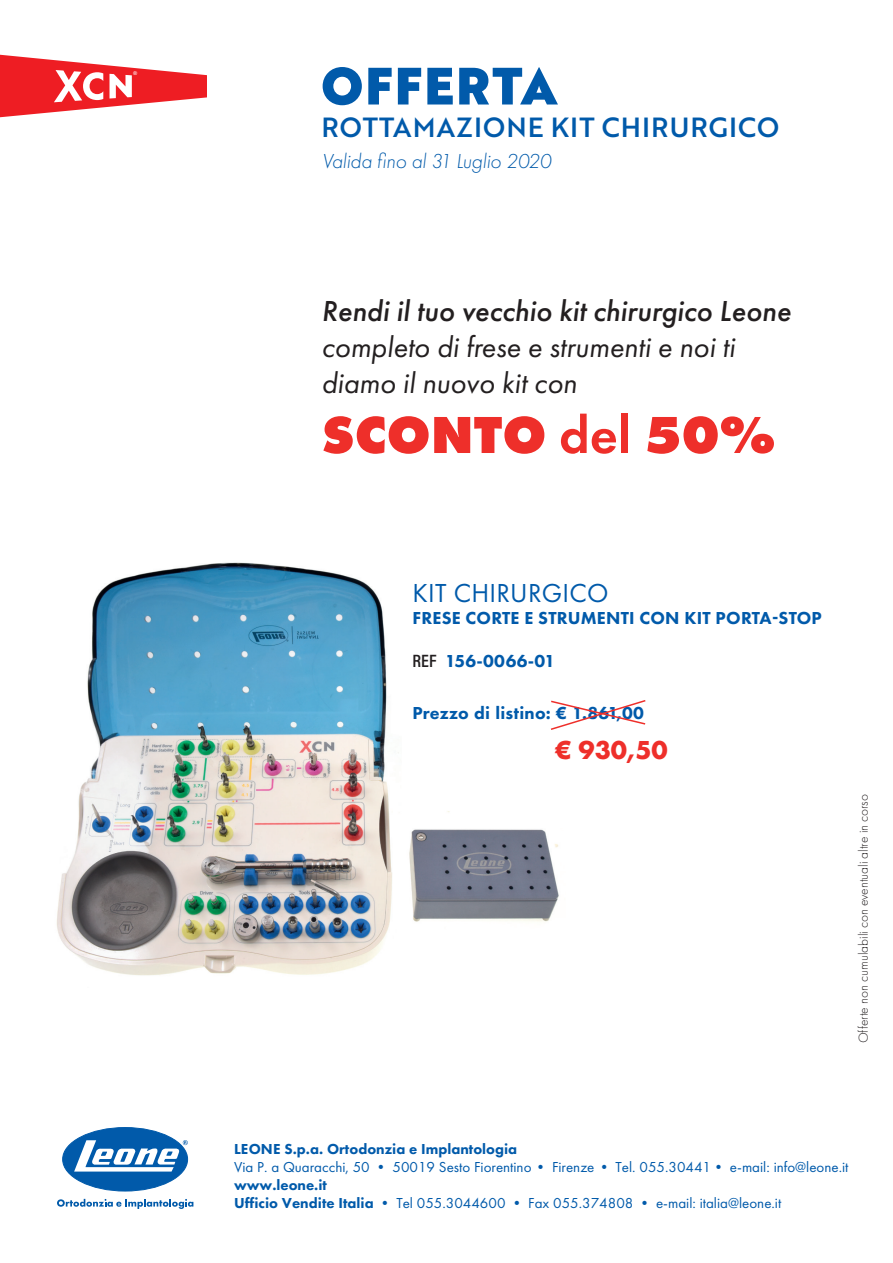
<style>
.page{position:relative;width:893px;height:1263px;background:#fff}
.page>*{position:absolute;margin:0;border:0;box-sizing:border-box;transform-origin:0 0}
.t1{font:800 54px "Futura PT";color:#ee2f2a}
.t2{font:51px "Brother 1816 Black";letter-spacing:.04em;color:#015aaa}
.t3{font:italic 30px/36px "Futura PT";color:#231f20}
.t4{font:italic 500 30px "Futura PT";color:#231f20}
.t5{font:27px "Brother 1816 Medium";letter-spacing:.04em;color:#015aaa}
.t6{font:27px "Futura PT";letter-spacing:.01em;color:#015aaa}
.t7{font:700 27px "Futura PT";color:#ee2f2a}
.t8{font:italic 300 21px "Futura PT";color:#015aaa}
.t9{font:800 18px "Futura PT";letter-spacing:.01em;color:#015aaa}
.t10{font:15px/18px "Futura PT";color:#015aaa}
.t11{font:800 15px "Futura PT";color:#015aaa}
.t12{font:300 13.5px "Futura PT";color:#231f20}
.t13{font:600 5.55px "Futura PT";color:#fff}
.s1{font-weight:600}
.s2{font-family:"Acumin Pro Cond";font-weight:600;color:#231f20}
.s3{font-weight:800}
.s4{font-weight:500}
</style>
<div class="page">
<svg style="left:57px;top:1199px;width:136px;height:10px"></svg>
<div style="left:63px;top:1127px;width:125px;height:64px;background:#015aaa;border-radius:50%"></div>
<svg style="left:74px;top:1140px;width:114px;height:31px"></svg>
<img style="left:56px;top:562px;width:343px;height:414px">
<img style="left:409px;top:811px;width:150px;height:111px">
<svg style="left:550px;top:700px;width:96px;height:30px"></svg>
<svg style="left:0;top:55px;width:207px;height:62px"></svg>
<p class="t13" style="left:133px;top:70px;width:6px">®</p>
<h2 class="t2" style="left:321px;top:47px;width:238px">OFFERTA</h2>
<h3 class="t5" style="left:321px;top:107px;width:459px">ROTTAMAZIONE KIT CHIRURGICO</h3>
<h3 class="t8" style="left:322px;top:149px;width:230px">Valida fino al 31 Luglio 2020</h3>
<h3 class="t4" style="left:321px;top:292px;width:471px">Rendi il tuo vecchio kit chirurgico Leone</h3>
<h3 class="t3" style="left:321px;top:328px;width:415px">completo di frese e strumenti e noi ti diamo il nuovo kit con</h3>
<h1 class="t1" style="left:321px;top:400px;width:455px">SCONTO <span class="s1">del</span> 50%</h1>
<h3 class="t6" style="left:412px;top:577px;width:198px">KIT CHIRURGICO</h3>
<p class="t9" style="left:412px;top:607px;width:411px">FRESE CORTE E STRUMENTI CON KIT PORTA-STOP</p>
<p class="t9" style="left:412px;top:650px;width:144px"><span class="s2">REF</span> 156-0066-01</p>
<p class="t9" style="left:412px;top:702px;width:233px">Prezzo di listino: € 1.861,00</p>
<h3 class="t7" style="left:555px;top:732px;width:114px">€ 930,50</h3>
<p class="t12" style="left:856px;top:1043px;width:251px;rotate:-90deg">Offerte non cumulabili con eventuali altre in corso</p>
<p class="t11" style="left:234px;top:1139px;width:284px">LEONE S.p.a. Ortodonzia e Implantologia</p>
<p class="t10" style="left:234px;top:1157px;width:616px">Via P. a Quaracchi, 50 • 50019 Sesto Fiorentino• Firenze• Tel. 055.30441• e-mail: info@leone.it</p>
<p class="t10" style="left:234px;top:1175px;width:549px"><span class="s3">www.leone.it<br>Ufficio Vendite Italia</span> <span class="s4">•</span> Tel 055.3044600 • Fax 055.374808 • e-mail: italia@leone.it</p>
</div>
